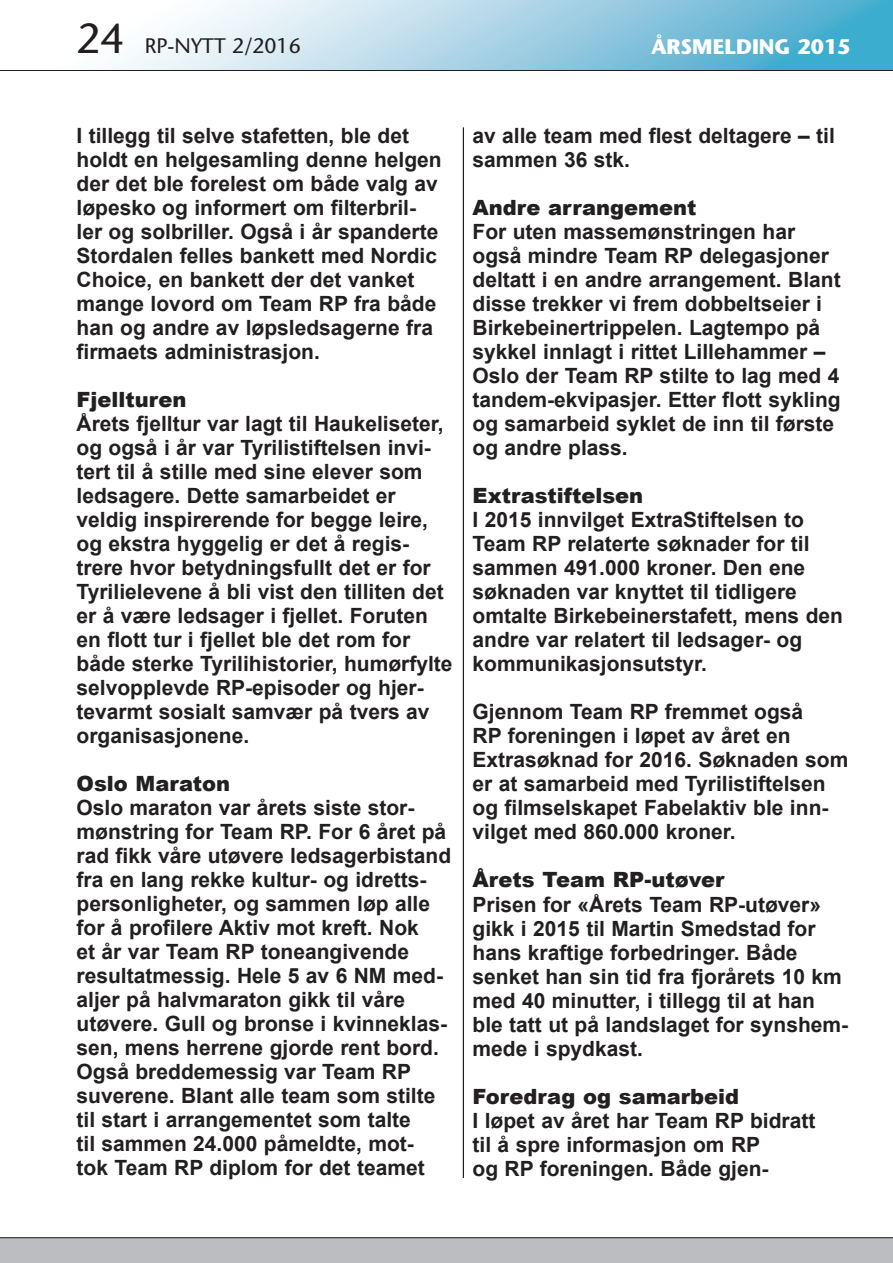
<style>
.page{position:relative;width:893px;height:1263px;background:#fff}
.page>*{position:absolute;margin:0;border:0;box-sizing:border-box;transform-origin:0 0}
.t1{font:700 21px/24px "Arial";color:#231f20}
.t2{font:900 21px "Arial";color:#231f20}
.t3{font:500 21px "Stone Sans Std";color:#231f20}
.t4{font:700 21px "Stone Sans Std";color:#fff}
.s1{font-size:42px}
</style>
<div class="page">
<svg style="left:102px;top:0;width:791px;height:70px"></svg>
<hr style="left:0;top:70px;width:893px;height:1px;background:#231f20">
<div style="left:0;top:1237px;width:893px;height:26px;background:#bcbdc0"></div>
<hr style="left:0;top:1237px;width:893px;height:1px;background:#231f20">
<hr style="left:463px;top:128px;width:1px;height:1050px;background:#231f20">
<p class="t3" style="left:77px;top:33px;width:226px"><span class="s1">24</span> RP-NYTT 2/2016</p>
<p class="t4" style="left:651px;top:34px;width:201px">ÅRSMELDING 2015</p>
<p class="t1" style="left:77px;top:125px;width:367px">I tillegg til selve stafetten, ble det holdt en helgesamling denne helgen der det ble forelest om både valg av løpesko og informert om filterbril&shy;ler og solbriller. Også i år spanderte Stordalen felles bankett med Nordic Choice, en bankett der det vanket mange lovord om Team RP fra både han og andre av løpsledsagerne fra firmaets administrasjon.</p>
<p class="t2" style="left:77px;top:384px;width:111px">Fjellturen</p>
<p class="t1" style="left:77px;top:413px;width:377px">Årets fjelltur var lagt til Haukeliseter, og også i år var Tyrilistiftelsen invi&shy;tert til å stille med sine elever som ledsagere. Dette samarbeidet er veldig inspirerende for begge leire, og ekstra hyggelig er det å regis&shy;trere hvor betydningsfullt det er for Tyrilielevene å bli vist den tilliten det er å være ledsager i fjellet. Foruten en flott tur i fjellet ble det rom for både sterke Tyrilihistorier, humørfylte selvopplevde RP-episoder og hjer&shy;tevarmt sosialt samvær på tvers av organisasjonene.</p>
<p class="t2" style="left:77px;top:769px;width:155px">Oslo Maraton</p>
<p class="t1" style="left:77px;top:797px;width:376px">Oslo maraton var årets siste stor&shy;mønstring for Team RP. For 6 året på rad fikk våre utøvere ledsagerbistand fra en lang rekke kultur- og idretts&shy;personligheter, og sammen løp alle for å profilere Aktiv mot kreft. Nok<br>et år var Team RP toneangivende resultatmessig. Hele 5 av 6 NM med&shy;aljer på halvmaraton gikk til våre utøvere. Gull og bronse i kvinneklas&shy;sen, mens herrene gjorde rent bord.<br>Også breddemessig var Team RP suverene. Blant alle team som stilte til start i arrangementet som talte<br>til sammen 24.000 påmeldte, mot-<br>tok Team RP diplom for det teamet</p>
<p class="t1" style="left:472px;top:125px;width:364px">av alle team med flest deltagere – til sammen 36 stk.</p>
<p class="t2" style="left:472px;top:193px;width:225px">Andre arrangement</p>
<p class="t1" style="left:472px;top:221px;width:370px">For uten massemønstringen har også mindre Team RP delegasjoner deltatt i en andre arrangement. Blant disse trekker vi frem dobbeltseier i Birkebeinertrippelen. Lagtempo på sykkel innlagt i rittet Lillehammer – Oslo der Team RP stilte to lag med 4 tandem-ekvipasjer. Etter flott sykling og samarbeid syklet de inn til første og andre plass.</p>
<p class="t2" style="left:472px;top:481px;width:172px">Extrastiftelsen</p>
<p class="t1" style="left:472px;top:509px;width:372px">I 2015 innvilget ExtraStiftelsen to Team RP relaterte søknader for til sammen 491.000 kroner. Den ene søknaden var knyttet til tidligere omtalte Birkebeinerstafett, mens den andre var relatert til ledsager- og kommunikasjonsutstyr.</p>
<p class="t1" style="left:472px;top:701px;width:377px">Gjennom Team RP fremmet også<br>RP foreningen i løpet av året en<br>Extrasøknad for 2016. Søknaden som er at samarbeid med Tyrilistiftelsen og filmselskapet Fabelaktiv ble inn&shy;vilget med 860.000 kroner.</p>
<p class="t2" style="left:472px;top:865px;width:253px">Årets Team RP-utøver</p>
<p class="t1" style="left:472px;top:893px;width:377px">Prisen for «Årets Team RP-utøver» gikk i 2015 til Martin Smedstad for hans kraftige forbedringer. Både senket han sin tid fra fjorårets 10 km med 40 minutter, i tillegg til at han ble tatt ut på landslaget for synshem&shy;mede i spydkast.</p>
<p class="t2" style="left:472px;top:1081px;width:268px">Foredrag og samarbeid</p>
<p class="t1" style="left:472px;top:1109px;width:344px">I løpet av året har Team RP bidratt til å spre informasjon om RP<br>og RP foreningen. Både gjen-</p>
</div>
